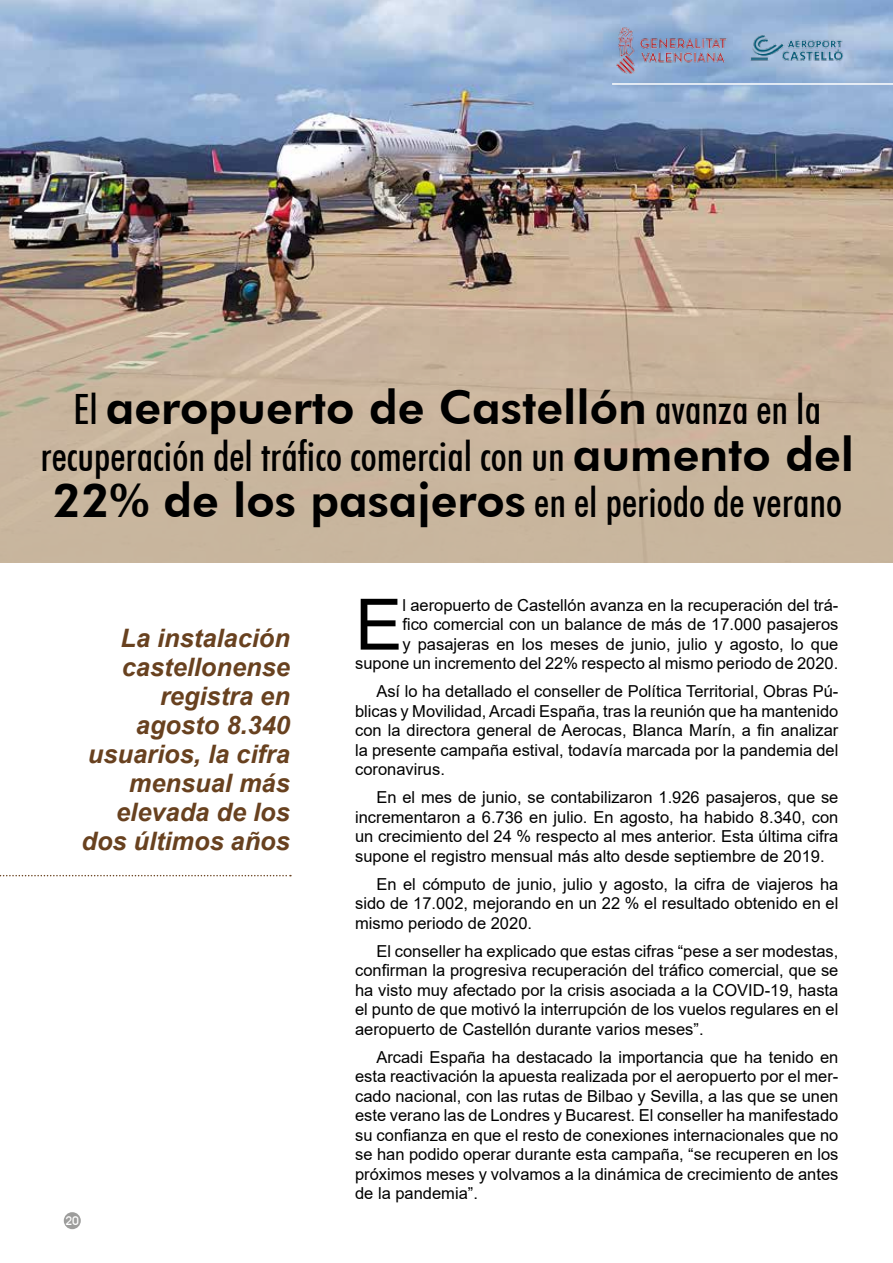
<style>
.page{position:relative;width:893px;height:1263px;background:#fff}
.page>*{position:absolute;margin:0;border:0;box-sizing:border-box;transform-origin:0 0}
.t1{font:70.95px "Arial";color:#000}
.t2{font:800 46.65px "Futura BT";color:#000}
.t3{font:500 condensed 41.85px/46.7px "Futura BT";color:#000}
.t4{font:italic 700 25.35px/29.1px "Arial";color:#68411f;text-align:right}
.t5{font:16.5px/19.5px "Arial";color:#000;text-align:justify}
.t6{font:500 12px "Avant Garde IT Cby BT";color:#fff}
.s1{font-weight:500;font-stretch:condensed;font-size:41.85px}
.s2{font-weight:800;font-stretch:normal;font-size:46.65px}
</style>
<div class="page">
<img style="left:0;top:0;width:893px;height:298px">
<div style="left:0;top:298px;width:893px;height:265px;background:#c8b69e"></div>
<img style="left:612px;top:23px;width:235px;height:53px">
<hr style="left:612px;top:83px;width:281px;height:2px;background:#fff">
<svg style="left:0;top:875px;width:291px;height:1px"></svg>
<div style="left:64px;top:1212px;width:17px;height:17px;background:#9d9d9c;border-radius:50%"></div>
<h2 class="t2" style="left:73px;top:379px;width:749px"><span class="s1">El</span> aeropuerto de Castellón <span class="s1">avanza en la</span></h2>
<h3 class="t3" style="left:40px;top:432px;width:815px">recuperación del tráfico comercial con un <span class="s2">aumento del<br>22% de los pasajeros</span> en el periodo de verano</h3>
<h3 class="t4" style="left:82px;top:624px;width:210px">La instalación castellonense registra en agosto 8.340 usuarios, la cifra mensual más elevada de los dos últimos años</h3>
<p class="t6" style="left:65px;top:1213px;width:15px">20</p>
<p class="t5" style="left:355px;top:595px;width:485px;text-align:right">l aeropuerto de Castellón avanza en la recuperación del trá-<br>fico comercial con un balance de más de 17.000 pasajeros<br>y pasajeras en los meses de junio, julio y agosto, lo que supone un incremento del 22% respecto al mismo periodo de 2020.</p>
<p class="t5" style="left:355px;top:681px;width:485px;text-indent:21px">Así lo ha detallado el conseller de Política Territorial, Obras Pú&shy;blicas y Movilidad, Arcadi España, tras la reunión que ha mantenido con la directora general de Aerocas, Blanca Marín, a fin analizar la presente campaña estival, todavía marcada por la pandemia del coronavirus.</p>
<p class="t5" style="left:355px;top:787px;width:485px;text-indent:21px">En el mes de junio, se contabilizaron 1.926 pasajeros, que se incrementaron a 6.736 en julio. En agosto, ha habido 8.340, con un crecimiento del 24 % respecto al mes anterior. Esta última cifra supone el registro mensual más alto desde septiembre de 2019.</p>
<p class="t5" style="left:355px;top:874px;width:485px;text-indent:21px">En el cómputo de junio, julio y agosto, la cifra de viajeros ha sido de 17.002, mejorando en un 22 % el resultado obtenido en el mismo periodo de 2020.</p>
<p class="t5" style="left:355px;top:941px;width:485px;text-indent:21px">El conseller ha explicado que estas cifras “pese a ser modestas, confirman la progresiva recuperación del tráfico comercial, que se ha visto muy afectado por la crisis asociada a la COVID-19, hasta el punto de que motivó la interrupción de los vuelos regulares en el aeropuerto de Castellón durante varios meses”.</p>
<p class="t5" style="left:355px;top:1047px;width:485px;text-indent:21px">Arcadi España ha destacado la importancia que ha tenido en esta reactivación la apuesta realizada por el aeropuerto por el mer&shy;cado nacional, con las rutas de Bilbao y Sevilla, a las que se unen este verano las de Londres y Bucarest. El conseller ha manifestado su confianza en que el resto de conexiones internacionales que no se han podido operar durante esta campaña, “se recuperen en los próximos meses y volvamos a la dinámica de crecimiento de antes de la pandemia”.</p>
<h1 class="t1" style="left:355px;top:576px;width:49px">E</h1>
</div>
